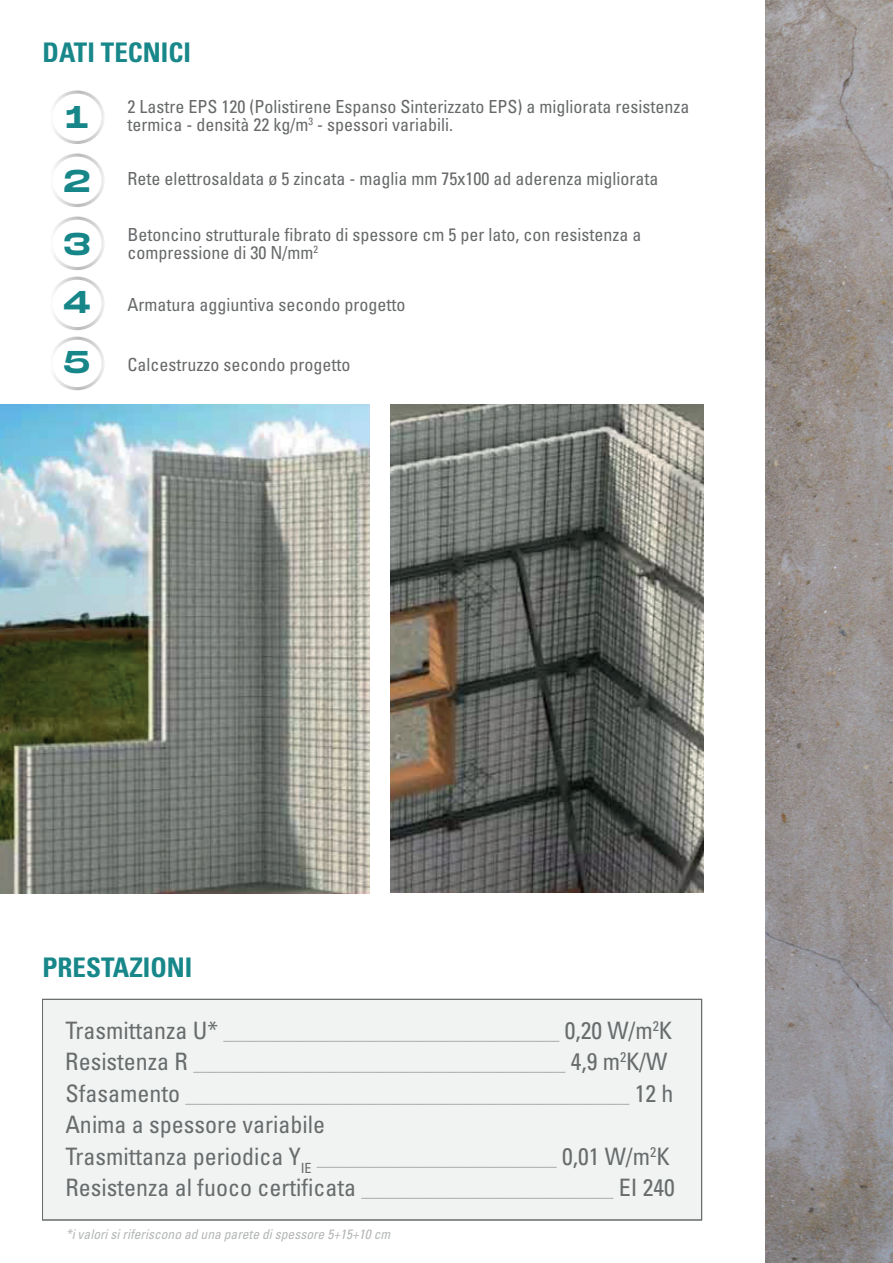
<style>
.page{position:relative;width:893px;height:1263px;background:#fff}
.page>*{position:absolute;margin:0;border:0;box-sizing:border-box;transform-origin:0 0}
.t1{font:31.5px/63px "Monument Extended";color:#178689;text-align:justify}
.t2{font:700 condensed 27px "Univers";color:#18878a}
.t3{font:condensed 24px/31.5px "Univers";color:#686c6d}
.t4{font:condensed 18px/18px "Univers";color:#67696a}
.t5{font:italic condensed 13.5px "Univers";color:#b4b6b7}
.s1{color:#b4b6b7}
</style>
<div class="page">
<img style="left:0;top:404px;width:369px;height:489px">
<img style="left:391px;top:404px;width:312px;height:489px">
<svg style="left:54px;top:90px;width:50px;height:54px"></svg>
<svg style="left:54px;top:153px;width:50px;height:54px"></svg>
<svg style="left:54px;top:217px;width:50px;height:53px"></svg>
<svg style="left:54px;top:277px;width:50px;height:53px"></svg>
<svg style="left:54px;top:337px;width:50px;height:53px"></svg>
<div style="left:42px;top:999px;width:660px;height:221px;background:#f1f3f2"></div>
<div style="left:42px;top:999px;width:660px;height:221px;border:1px solid #686c6d"></div>
<img style="left:765px;top:0;width:128px;height:1263px">
<h2 class="t2" style="left:43px;top:36px;width:150px">DATI TECNICI</h2>
<h1 class="t1" style="left:64px;top:85px;width:29px">1<br>2<br>3</h1>
<h1 class="t1" style="left:63px;top:271px;width:30px;line-height:60px">4<br>5</h1>
<p class="t4" style="left:128px;top:98px;width:563px">2 Lastre EPS 120 (Polistirene Espanso Sinterizzato EPS) a migliorata resistenza termica - densità 22 kg/m<sup>3</sup> - spessori variabili.</p>
<p class="t4" style="left:128px;top:169px;width:532px">Rete elettrosaldata ø 5 zincata - maglia mm 75x100 ad aderenza migliorata</p>
<p class="t4" style="left:128px;top:226px;width:515px">Betoncino strutturale fibrato di spessore cm 5 per lato, con resistenza a compressione di 30 N/mm<sup>2</sup></p>
<p class="t4" style="left:128px;top:295px;width:279px">Armatura aggiuntiva secondo progetto</p>
<p class="t4" style="left:128px;top:355px;width:224px">Calcestruzzo secondo progetto</p>
<h2 class="t2" style="left:43px;top:951px;width:151px">PRESTAZIONI</h2>
<p class="t3" style="left:65px;top:1014px;width:611px">Trasmittanza U* <span class="s1">____________________________</span> 0,20 W/m<sup>2</sup>K Resistenza R <span class="s1">_______________________________</span> 4,9 m<sup>2</sup>K/W Sfasamento <span class="s1">_____________________________________</span> 12 h Anima a spessore variabile<br>Trasmittanza periodica Y<sub>IE</sub> <span class="s1">____________________</span> 0,01 W/m<sup>2</sup>K Resistenza al fuoco certificata <span class="s1">_____________________</span> EI 240</p>
<p class="t5" style="left:66px;top:1226px;width:326px">*i valori si riferiscono ad una parete di spessore 5+15+10 cm</p>
</div>
